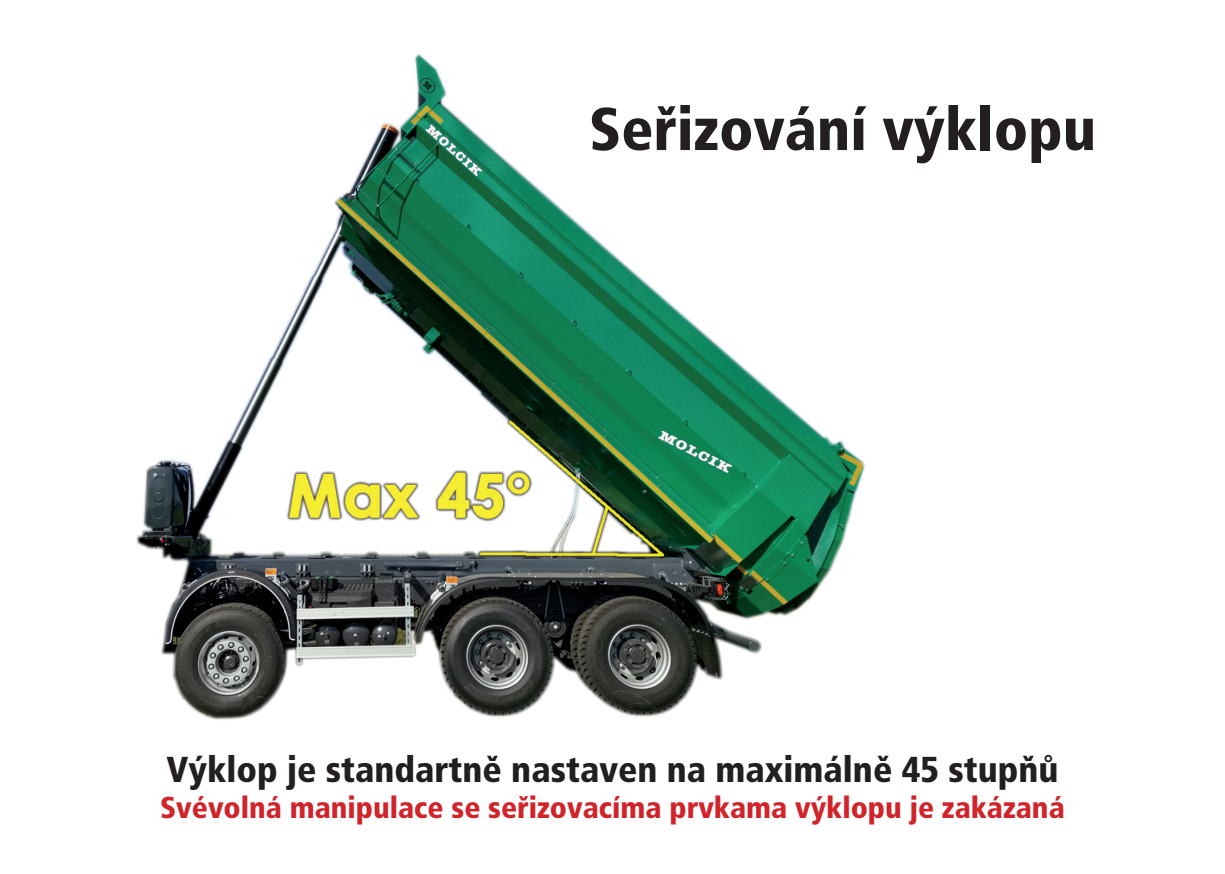
<style>
.page{position:relative;width:1225px;height:874px;background:#fff}
.page>*{position:absolute;margin:0;border:0;box-sizing:border-box;transform-origin:0 0}
.t1{font:900 condensed 60px "Frutiger CE";color:#231f20}
.t2{font:900 condensed 36px "Frutiger CE";color:#231f20}
.t3{font:900 condensed 30px "Frutiger CE";color:#d1232a}
</style>
<div class="page">
<img style="left:136px;top:54px;width:729px;height:666px">
<h1 class="t1" style="left:589px;top:95px;width:508px">Seřizování výklopu</h1>
<p class="t2" style="left:166px;top:749px;width:893px">Výklop je standartně nastaven na maximálně 45 stupňů</p>
<p class="t3" style="left:160px;top:790px;width:906px">Svévolná manipulace se seřizovacíma prvkama výklopu je zakázaná</p>
</div>
